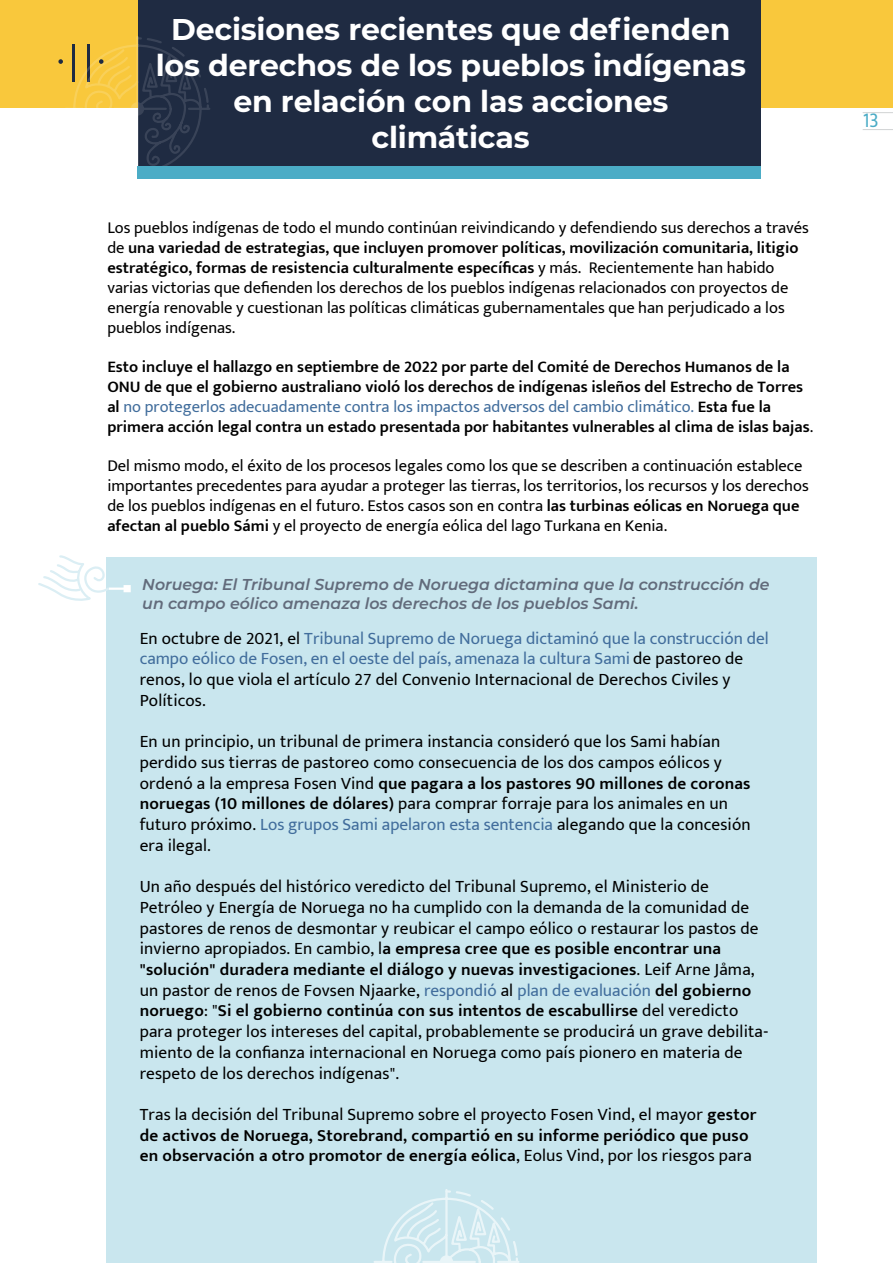
<style>
.page{position:relative;width:893px;height:1263px;background:#fff}
.page>*{position:absolute;margin:0;border:0;box-sizing:border-box;transform-origin:0 0}
.t1{font:300 54px "Montserrat";color:#1f2b42}
.t2{font:700 30px/36px "Montserrat";letter-spacing:-.005em;color:#fff;text-align:center}
.t3{font:21px "Mukta";color:#4bacc6;scale:.9 1}
.t4{font:17.25px/20.7px "Mukta";letter-spacing:.01em;color:#000}
.t5{font:600 17.25px/20.7px "Mukta";letter-spacing:.01em;color:#000}
.t6{font:16.5px/19.8px "Mukta";color:#000}
.t7{font:600 16.5px/19.8px "Mukta";color:#000}
.t8{font:italic 600 15.75px/18.9px "Montserrat";color:#626b7b}
.s1{font-weight:600}
.s2{font-weight:400;color:#416d9c}
.s3{font-weight:400}
.s4{color:#416d9c}
</style>
<div class="page">
<hr style="left:863px;top:112px;width:30px;height:1px;background:#d1d3d4">
<hr style="left:863px;top:129px;width:30px;height:1px;background:#d1d3d4">
<div style="left:106px;top:557px;width:710px;height:706px;background:#c9e6ee"></div>
<hr style="left:109px;top:587px;width:18px;height:3px;background:#fff">
<div style="left:124px;top:585px;width:7px;height:7px;background:#fff"></div>
<svg style="left:38px;top:555px;width:73px;height:46px"></svg>
<div style="left:0;top:0;width:893px;height:108px;background:#f9c83c"></div>
<div style="left:138px;top:0;width:623px;height:167px;background:#1f2b42"></div>
<svg style="left:66px;top:36px;width:144px;height:142px"></svg>
<div style="left:138px;top:166px;width:623px;height:13px;background:#4bacc6"></div>
<svg style="left:374px;top:1189px;width:145px;height:74px"></svg>
<hr style="left:498px;top:1261px;width:20px;height:2px;background:#fff">
<h1 class="t1" style="left:54px;top:23px;width:55px">·II·</h1>
<h2 class="t2" style="left:156px;top:10px;width:592px">Decisiones recientes que defienden los derechos de los pueblos indígenas en relación con las acciones climáticas</h2>
<p class="t6" style="left:107px;top:218px;width:703px">Los pueblos indígenas de todo el mundo continúan reivindicando y defendiendo sus derechos a través de <span class="s1">una variedad de estrategias, que incluyen promover políticas, movilización comunitaria, litigio estratégico, formas de resistencia culturalmente específicas</span> y más. Recientemente han habido varias victorias que defienden los derechos de los pueblos indígenas relacionados con proyectos de energía renovable y cuestionan las políticas climáticas gubernamentales que han perjudicado a los pueblos indígenas.</p>
<p class="t7" style="left:107px;top:356px;width:707px">Esto incluye el hallazgo en septiembre de 2022 por parte del Comité de Derechos Humanos de la ONU de que el gobierno australiano violó los derechos de indígenas isleños del Estrecho de Torres al <span class="s2">no protegerlos adecuadamente contra los impactos adversos del cambio climático.</span> Esta fue la primera acción legal contra un estado presentada por habitantes vulnerables al clima de islas bajas<span class="s3">.</span></p>
<p class="t6" style="left:107px;top:455px;width:703px">Del mismo modo, el éxito de los procesos legales como los que se describen a continuación establece importantes precedentes para ayudar a proteger las tierras, los territorios, los recursos y los derechos de los pueblos indígenas en el futuro. Estos casos son en contra <span class="s1">las turbinas eólicas en Noruega que afectan al pueblo Sámi</span> y el proyecto de energía eólica del lago Turkana en Kenia.</p>
<p class="t8" style="left:142px;top:574px;width:629px">Noruega: El Tribunal Supremo de Noruega dictamina que la construcción de un campo eólico amenaza los derechos de los pueblos Sami.</p>
<p class="t4" style="left:140px;top:627px;width:630px">En octubre de 2021, el <span class="s4">Tribunal Supremo de Noruega dictaminó que la construcción del campo eólico de Fosen, en el oeste del país, amenaza la cultura Sami</span> de pastoreo de renos, lo que viola el artículo 27 del Convenio Internacional de Derechos Civiles y Políticos.</p>
<p class="t4" style="left:140px;top:731px;width:612px">En un principio, un tribunal de primera instancia consideró que los Sami habían perdido sus tierras de pastoreo como consecuencia de los dos campos eólicos y ordenó a la empresa Fosen Vind <span class="s1">que pagara a los pastores 90 millones de coronas noruegas (10 millones de dólares)</span> para comprar forraje para los animales en un futuro próximo. <span class="s4">Los grupos Sami apelaron esta sentencia</span> alegando que la concesión era ilegal.</p>
<p class="t4" style="left:140px;top:876px;width:630px">Un año después del histórico veredicto del Tribunal Supremo, el Ministerio de Petróleo y Energía de Noruega no ha cumplido con la demanda de la comunidad de pastores de renos de desmontar y reubicar el campo eólico o restaurar los pastos de invierno apropiados. En cambio, l<span class="s1">a empresa cree que es posible encontrar una "solución" duradera mediante el diálogo y nuevas investigaciones</span>. Leif Arne Jåma, un pastor de renos de Fovsen Njaarke, <span class="s4">respondió</span> al <span class="s4">plan de evaluación</span> <span class="s1">del gobierno noruego</span>: "<span class="s1">Si el gobierno continúa con sus intentos de escabullirse</span> del veredicto para proteger los intereses del capital, probablemente se producirá un grave debilita&shy;miento de la confianza internacional en Noruega como país pionero en materia de respeto de los derechos indígenas".</p>
<p class="t5" style="left:140px;top:1103px;width:618px"><span class="s3">Tras la decisión del Tribunal Supremo sobre el proyecto Fosen Vind, el mayor</span> gestor de activos de Noruega, Storebrand, compartió en su informe periódico que puso en observación a otro promotor de energía eólica<span class="s3">, Eolus Vind, por los riesgos para</span></p>
<p class="t3" style="left:863px;top:108px;width:19px">13</p>
</div>
